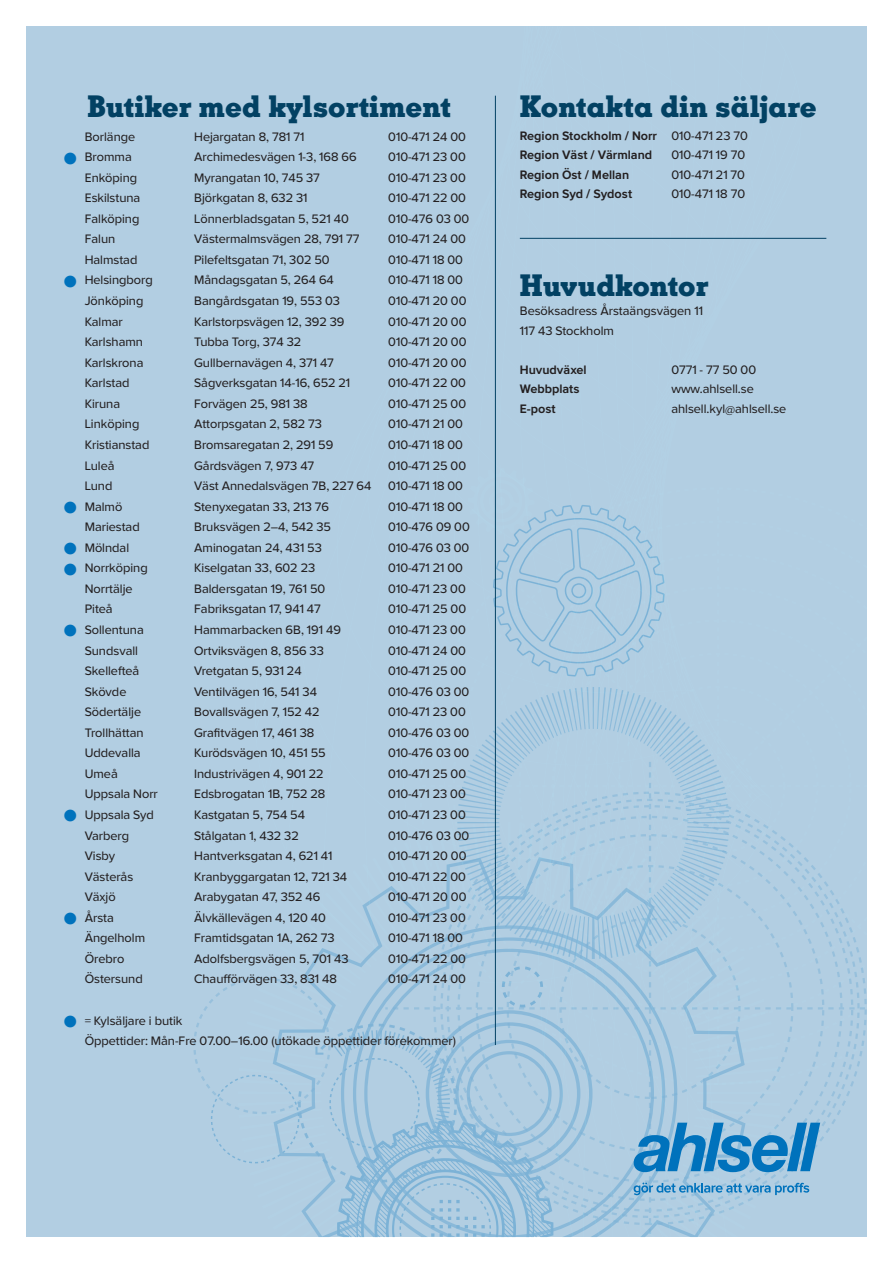
<style>
.page{position:relative;width:893px;height:1263px;background:#fff}
.page>*{position:absolute;margin:0;border:0;box-sizing:border-box;transform-origin:0 0}
.t1{font:800 30px "Ahlsell Slab";color:#024163}
.t2{font:12.75px/19.5px "Ahlsell Sans";color:#231f20}
.t3{font:700 12.75px/19.5px "Ahlsell Sans";color:#231f20}
.s1{color:#0072bc}
.s2{font-weight:400}
</style>
<div class="page">
<div style="left:26px;top:26px;width:841px;height:1211px;background:#b2cee2"></div>
<hr style="left:495px;top:96px;width:1px;height:949px;background:#024163">
<hr style="left:520px;top:238px;width:306px;height:1px;background:#024163">
<svg style="left:193px;top:468px;width:674px;height:769px"></svg>
<h1 class="t1" style="left:87px;top:88px;width:365px">Butiker med kylsortiment</h1>
<p class="t2" style="left:85px;top:126px;width:52px">Borlänge</p>
<p class="t2" style="left:194px;top:126px;width:112px">Hejargatan 8, 781 71</p>
<p class="t2" style="left:388px;top:126px;width:79px">010-471 24 00</p>
<p class="t2" style="left:65px;top:147px;width:69px"><span class="s1">■</span> Bromma</p>
<p class="t2" style="left:194px;top:147px;width:164px">Archimedesvägen 1-3, 168 66</p>
<p class="t2" style="left:388px;top:147px;width:79px">010-471 23 00</p>
<p class="t2" style="left:85px;top:167px;width:54px">Enköping</p>
<p class="t2" style="left:194px;top:167px;width:127px">Myrangatan 10, 745 37</p>
<p class="t2" style="left:388px;top:167px;width:79px">010-471 23 00</p>
<p class="t2" style="left:85px;top:188px;width:57px">Eskilstuna</p>
<p class="t2" style="left:194px;top:188px;width:115px">Björkgatan 8, 632 31</p>
<p class="t2" style="left:388px;top:188px;width:79px">010-471 22 00</p>
<p class="t2" style="left:85px;top:209px;width:56px">Falköping</p>
<p class="t2" style="left:194px;top:209px;width:156px">Lönnerbladsgatan 5, 521 40</p>
<p class="t2" style="left:388px;top:209px;width:83px">010-476 03 00</p>
<p class="t2" style="left:85px;top:229px;width:32px">Falun</p>
<p class="t2" style="left:194px;top:229px;width:167px">Västermalmsvägen 28, 791 77</p>
<p class="t2" style="left:388px;top:229px;width:79px">010-471 24 00</p>
<p class="t2" style="left:85px;top:250px;width:54px">Halmstad</p>
<p class="t2" style="left:194px;top:250px;width:137px">Pilefeltsgatan 71, 302 50</p>
<p class="t2" style="left:388px;top:250px;width:76px">010-471 18 00</p>
<p class="t2" style="left:65px;top:270px;width:90px"><span class="s1">■</span> Helsingborg</p>
<p class="t2" style="left:194px;top:270px;width:141px">Måndagsgatan 5, 264 64</p>
<p class="t2" style="left:388px;top:270px;width:76px">010-471 18 00</p>
<p class="t2" style="left:85px;top:291px;width:60px">Jönköping</p>
<p class="t2" style="left:194px;top:291px;width:147px">Bangårdsgatan 19, 553 03</p>
<p class="t2" style="left:388px;top:291px;width:80px">010-471 20 00</p>
<p class="t2" style="left:85px;top:311px;width:40px">Kalmar</p>
<p class="t2" style="left:194px;top:311px;width:152px">Karlstorpsvägen 12, 392 39</p>
<p class="t2" style="left:388px;top:311px;width:80px">010-471 20 00</p>
<p class="t2" style="left:85px;top:332px;width:60px">Karlshamn</p>
<p class="t2" style="left:194px;top:332px;width:109px">Tubba Torg, 374 32</p>
<p class="t2" style="left:388px;top:332px;width:80px">010-471 20 00</p>
<p class="t2" style="left:85px;top:352px;width:60px">Karlskrona</p>
<p class="t2" style="left:194px;top:352px;width:141px">Gullbernavägen 4, 371 47</p>
<p class="t2" style="left:388px;top:352px;width:80px">010-471 20 00</p>
<p class="t2" style="left:85px;top:373px;width:46px">Karlstad</p>
<p class="t2" style="left:194px;top:373px;width:158px">Sågverksgatan 14-16, 652 21</p>
<p class="t2" style="left:388px;top:373px;width:79px">010-471 22 00</p>
<p class="t2" style="left:85px;top:394px;width:37px">Kiruna</p>
<p class="t2" style="left:194px;top:394px;width:115px">Forvägen 25, 981 38</p>
<p class="t2" style="left:388px;top:394px;width:79px">010-471 25 00</p>
<p class="t2" style="left:85px;top:414px;width:56px">Linköping</p>
<p class="t2" style="left:194px;top:414px;width:129px">Attorpsgatan 2, 582 73</p>
<p class="t2" style="left:388px;top:414px;width:76px">010-471 21 00</p>
<p class="t2" style="left:85px;top:435px;width:66px">Kristianstad</p>
<p class="t2" style="left:194px;top:435px;width:141px">Bromsaregatan 2, 291 59</p>
<p class="t2" style="left:388px;top:435px;width:76px">010-471 18 00</p>
<p class="t2" style="left:85px;top:455px;width:31px">Luleå</p>
<p class="t2" style="left:194px;top:455px;width:122px">Gårdsvägen 7, 973 47</p>
<p class="t2" style="left:388px;top:455px;width:79px">010-471 25 00</p>
<p class="t2" style="left:85px;top:476px;width:29px">Lund</p>
<p class="t2" style="left:194px;top:476px;width:179px">Väst Annedalsvägen 7B, 227 64</p>
<p class="t2" style="left:388px;top:476px;width:76px">010-471 18 00</p>
<p class="t2" style="left:65px;top:496px;width:59px"><span class="s1">■</span> Malmö</p>
<p class="t2" style="left:194px;top:496px;width:136px">Stenyxegatan 33, 213 76</p>
<p class="t2" style="left:388px;top:496px;width:76px">010-471 18 00</p>
<p class="t2" style="left:85px;top:517px;width:56px">Mariestad</p>
<p class="t2" style="left:194px;top:517px;width:138px">Bruksvägen 2–4, 542 35</p>
<p class="t2" style="left:388px;top:517px;width:83px">010-476 09 00</p>
<p class="t2" style="left:65px;top:537px;width:66px"><span class="s1">■</span> Mölndal</p>
<p class="t2" style="left:194px;top:537px;width:129px">Aminogatan 24, 431 53</p>
<p class="t2" style="left:388px;top:537px;width:83px">010-476 03 00</p>
<p class="t2" style="left:65px;top:558px;width:85px"><span class="s1">■</span> Norrköping</p>
<p class="t2" style="left:194px;top:558px;width:123px">Kiselgatan 33, 602 23</p>
<p class="t2" style="left:388px;top:558px;width:76px">010-471 21 00</p>
<p class="t2" style="left:85px;top:578px;width:49px">Norrtälje</p>
<p class="t2" style="left:194px;top:578px;width:133px">Baldersgatan 19, 761 50</p>
<p class="t2" style="left:388px;top:578px;width:79px">010-471 23 00</p>
<p class="t2" style="left:85px;top:599px;width:29px">Piteå</p>
<p class="t2" style="left:194px;top:599px;width:128px">Fabriksgatan 17, 941 47</p>
<p class="t2" style="left:388px;top:599px;width:79px">010-471 25 00</p>
<p class="t2" style="left:65px;top:620px;width:81px"><span class="s1">■</span> Sollentuna</p>
<p class="t2" style="left:194px;top:620px;width:148px">Hammarbacken 6B, 191 49</p>
<p class="t2" style="left:388px;top:620px;width:79px">010-471 23 00</p>
<p class="t2" style="left:85px;top:640px;width:55px">Sundsvall</p>
<p class="t2" style="left:194px;top:640px;width:131px">Ortviksvägen 8, 856 33</p>
<p class="t2" style="left:388px;top:640px;width:79px">010-471 24 00</p>
<p class="t2" style="left:85px;top:661px;width:56px">Skellefteå</p>
<p class="t2" style="left:194px;top:661px;width:109px">Vretgatan 5, 931 24</p>
<p class="t2" style="left:388px;top:661px;width:79px">010-471 25 00</p>
<p class="t2" style="left:85px;top:681px;width:43px">Skövde</p>
<p class="t2" style="left:194px;top:681px;width:124px">Ventilvägen 16, 541 34</p>
<p class="t2" style="left:388px;top:681px;width:83px">010-476 03 00</p>
<p class="t2" style="left:85px;top:702px;width:58px">Södertälje</p>
<p class="t2" style="left:194px;top:702px;width:127px">Bovallsvägen 7, 152 42</p>
<p class="t2" style="left:388px;top:702px;width:79px">010-471 23 00</p>
<p class="t2" style="left:85px;top:722px;width:60px">Trollhättan</p>
<p class="t2" style="left:194px;top:722px;width:122px">Grafitvägen 17, 461 38</p>
<p class="t2" style="left:388px;top:722px;width:83px">010-476 03 00</p>
<p class="t2" style="left:85px;top:743px;width:57px">Uddevalla</p>
<p class="t2" style="left:194px;top:743px;width:133px">Kurödsvägen 10, 451 55</p>
<p class="t2" style="left:388px;top:743px;width:83px">010-476 03 00</p>
<p class="t2" style="left:85px;top:764px;width:35px">Umeå</p>
<p class="t2" style="left:194px;top:764px;width:131px">Industrivägen 4, 901 22</p>
<p class="t2" style="left:388px;top:764px;width:79px">010-471 25 00</p>
<p class="t2" style="left:85px;top:784px;width:75px">Uppsala Norr</p>
<p class="t2" style="left:194px;top:784px;width:133px">Edsbrogatan 1B, 752 28</p>
<p class="t2" style="left:388px;top:784px;width:79px">010-471 23 00</p>
<p class="t2" style="left:65px;top:805px;width:91px"><span class="s1">■</span> Uppsala Syd</p>
<p class="t2" style="left:194px;top:805px;width:112px">Kastgatan 5, 754 54</p>
<p class="t2" style="left:388px;top:805px;width:79px">010-471 23 00</p>
<p class="t2" style="left:85px;top:825px;width:46px">Varberg</p>
<p class="t2" style="left:194px;top:825px;width:106px">Stålgatan 1, 432 32</p>
<p class="t2" style="left:388px;top:825px;width:83px">010-476 03 00</p>
<p class="t2" style="left:85px;top:846px;width:32px">Visby</p>
<p class="t2" style="left:194px;top:846px;width:140px">Hantverksgatan 4, 621 41</p>
<p class="t2" style="left:388px;top:846px;width:80px">010-471 20 00</p>
<p class="t2" style="left:85px;top:866px;width:50px">Västerås</p>
<p class="t2" style="left:194px;top:866px;width:155px">Kranbyggargatan 12, 721 34</p>
<p class="t2" style="left:388px;top:866px;width:79px">010-471 22 00</p>
<p class="t2" style="left:85px;top:887px;width:32px">Växjö</p>
<p class="t2" style="left:194px;top:887px;width:128px">Arabygatan 47, 352 46</p>
<p class="t2" style="left:388px;top:887px;width:80px">010-471 20 00</p>
<p class="t2" style="left:65px;top:907px;width:51px"><span class="s1">■</span> Årsta</p>
<p class="t2" style="left:194px;top:907px;width:133px">Älvkällevägen 4, 120 40</p>
<p class="t2" style="left:388px;top:907px;width:79px">010-471 23 00</p>
<p class="t2" style="left:85px;top:928px;width:62px">Ängelholm</p>
<p class="t2" style="left:194px;top:928px;width:142px">Framtidsgatan 1A, 262 73</p>
<p class="t2" style="left:388px;top:928px;width:76px">010-471 18 00</p>
<p class="t2" style="left:85px;top:948px;width:41px">Örebro</p>
<p class="t2" style="left:194px;top:948px;width:156px">Adolfsbergsvägen 5, 701 43</p>
<p class="t2" style="left:388px;top:948px;width:79px">010-471 22 00</p>
<p class="t2" style="left:85px;top:969px;width:59px">Östersund</p>
<p class="t2" style="left:194px;top:969px;width:144px">Chaufförvägen 33, 831 48</p>
<p class="t2" style="left:388px;top:969px;width:79px">010-471 24 00</p>
<p class="t2" style="left:85px;top:1010px;width:373px;line-height:20.5px;text-indent:-20px"><span class="s1">■</span> = Kylsäljare i butik<br>Öppettider: Mån-Fre 07.00–16.00 (utökade öppettider förekommer)</p>
<h1 class="t1" style="left:520px;top:88px;width:298px">Kontakta din säljare</h1>
<p class="t3" style="left:520px;top:125px;width:229px">Region Stockholm / Norr <span class="s2">010-471 23 70<br></span>Region Väst / Värmland</p>
<p class="t2" style="left:671px;top:145px;width:75px">010-471 19 70</p>
<p class="t3" style="left:520px;top:164px;width:111px">Region Öst / Mellan</p>
<p class="t2" style="left:671px;top:164px;width:75px">010-471 21 70</p>
<p class="t3" style="left:520px;top:184px;width:114px">Region Syd / Sydost</p>
<p class="t2" style="left:671px;top:184px;width:75px">010-471 18 70</p>
<h1 class="t1" style="left:520px;top:266px;width:190px">Huvudkontor</h1>
<p class="t2" style="left:520px;top:301px;width:185px">Besöksadress Årstaängsvägen 11<br>117 43 Stockholm</p>
<p class="t3" style="left:520px;top:359px;width:68px">Huvudväxel</p>
<p class="t2" style="left:671px;top:359px;width:86px">0771 - 77 50 00</p>
<p class="t3" style="left:520px;top:379px;width:61px">Webbplats</p>
<p class="t2" style="left:671px;top:379px;width:84px">www.ahlsell.se</p>
<p class="t3" style="left:520px;top:398px;width:37px">E-post</p>
<p class="t2" style="left:671px;top:398px;width:116px">ahlsell.kyl@ahlsell.se</p>
</div>
